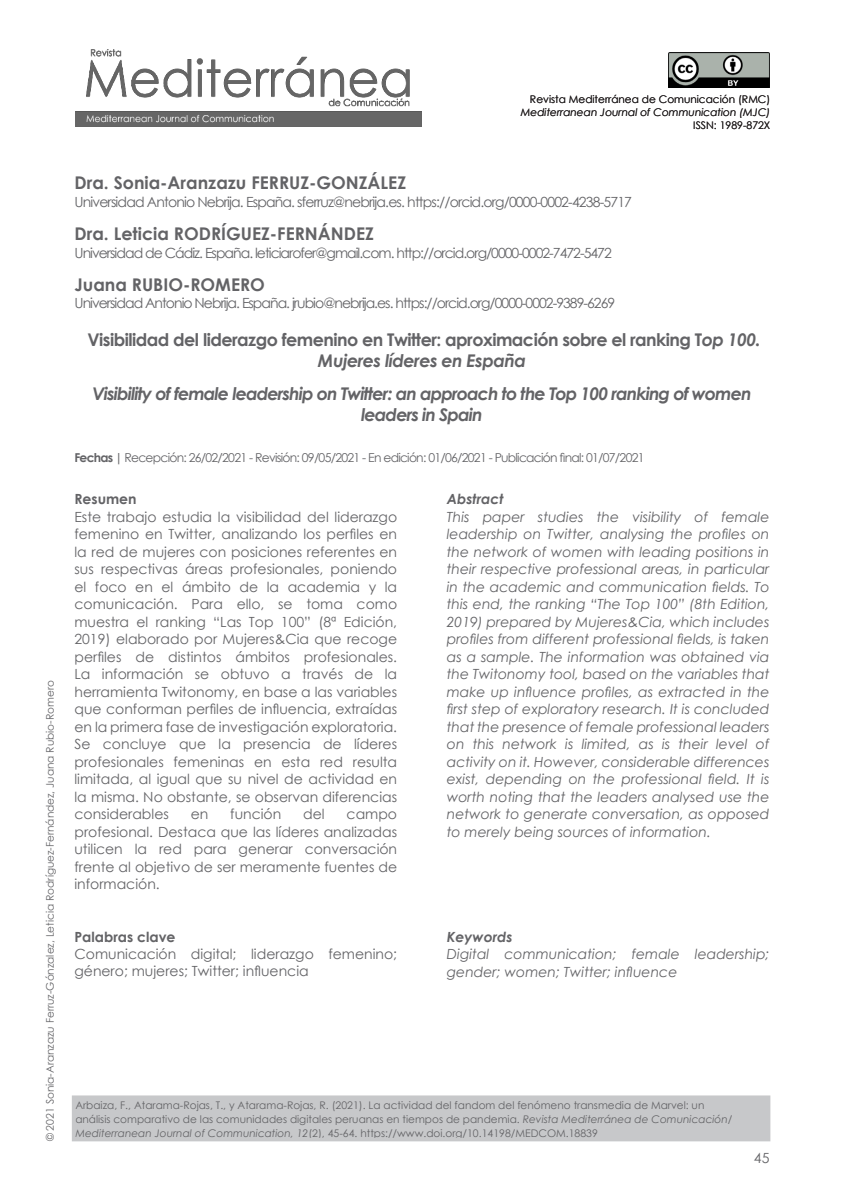
<style>
.page{position:relative;width:844px;height:1191px;background:#fff}
.page>*{position:absolute;margin:0;border:0;box-sizing:border-box;transform-origin:0 0}
.Título_artículo_ESPA{font:700 17.5px/21px "Century Gothic";letter-spacing:-.03em;color:#636366;text-align:center}
.Título_artículo_INGL{font:italic 700 17.5px/21px "Century Gothic";letter-spacing:-.05em;color:#636366;text-align:center}
.Autor_1{font:700 17.5px "Century Gothic";color:#636366}
.Resumen_CUERPO{font:italic 14px/17.5px "Century Gothic";color:#636366;text-align:justify}
.Resumen_CUERPO-2{font:14px/17.5px "Century Gothic";color:#636366;text-align:justify}
.Datos_autor_2{font:14px "Century Gothic";letter-spacing:-.07em;color:#636366}
.Datos_autor{font:14px "Century Gothic";letter-spacing:-.06em;color:#636366}
.Palabras_Clave_CUERP{font:14px/16.8px "Century Gothic";color:#636366}
.Palabras_Clave_TÍTUL{font:700 14px "Century Gothic";color:#636366}
.Resumen_CUERPO-3{font:italic 700 14px "Century Gothic";color:#636366}
.Palabras_Clave_TÍTUL-2{font:italic 700 14px "Century Gothic";color:#636366}
.Resumen_CUERPO-4{font:700 14px "Century Gothic";color:#636366}
.Fechas{font:12.25px "Century Gothic";letter-spacing:-.06em;color:#636366}
.Pie{font:10.5px/14px "Century Gothic";color:#636366}
.Autores_lateral{font:10.5px "Century Gothic";color:#636366}
.t1{font:10.5px "Century Gothic";color:#231f20}
.t2{font:italic 10.5px "Century Gothic";color:#231f20}
.s1{font-style:italic}
.s2{font-weight:700}
</style>
<div class="page">
<img style="left:75px;top:50px;width:346px;height:77px">
<img style="left:668px;top:52px;width:101px;height:35px">
<div style="left:74px;top:1097px;width:694px;height:42px;background:#c7c8ca"></div>
<div style="left:72px;top:1095px;width:698px;height:46px;border:4px solid #c7c8ca"></div>
<p class="Autores_lateral" style="left:43px;top:1141px;width:462px;rotate:-90deg">© 2021 Sonia-Aranzazu Ferruz-Gónzalez, Leticia Rodríguez-Fernández, Juana Rubio-Romero</p>
<p class="t1" style="left:530px;top:92px;width:242px">Revista Mediterránea de Comunicación (RMC)</p>
<p class="t2" style="left:520px;top:105px;width:251px">Mediterranean Journal of Communication (MJC)</p>
<p class="t1" style="left:693px;top:117px;width:79px">ISSN: 1989-872X</p>
<p class="Autor_1" style="left:74px;top:170px;width:333px">Dra. Sonia-Aranzazu FERRUZ-GONZÁLEZ</p>
<p class="Datos_autor" style="left:74px;top:192px;width:559px">Universidad Antonio Nebrija. España. sferruz@nebrija.es. https://orcid.org/0000-0002-4238-5717</p>
<p class="Autor_1" style="left:74px;top:220px;width:301px">Dra. Leticia RODRÍGUEZ-FERNÁNDEZ</p>
<p class="Datos_autor_2" style="left:74px;top:243px;width:538px">Universidad de Cádiz. España. leticiarofer@gmail.com. http://orcid.org/0000-0002-7472-5472</p>
<p class="Autor_1" style="left:74px;top:271px;width:192px">Juana RUBIO-ROMERO</p>
<p class="Datos_autor_2" style="left:74px;top:293px;width:542px">Universidad Antonio Nebrija. España. jrubio@nebrija.es. https://orcid.org/0000-0002-9389-6269</p>
<p class="Título_artículo_ESPA" style="left:87px;top:328px;width:674px">Visibilidad del liderazgo femenino en Twitter: aproximación sobre el ranking T<span class="s1">op 100.<br>Mujeres líderes en España</span></p>
<p class="Título_artículo_INGL" style="left:92px;top:383px;width:660px">Visibility of female leadership on Twitter: an approach to the Top 100 ranking of women leaders in Spain</p>
<p class="Fechas" style="left:74px;top:449px;width:571px"><span class="s2">Fechas |</span> Recepción: 26/02/2021 - Revisión: 09/05/2021 - En edición: 01/06/2021 - Publicación final: 01/07/2021</p>
<p class="Resumen_CUERPO-4" style="left:74px;top:488px;width:64px">Resumen</p>
<p class="Resumen_CUERPO-2" style="left:74px;top:508px;width:324px">Este trabajo estudia la visibilidad del liderazgo femenino en Twitter, analizando los perfiles en la red de mujeres con posiciones referentes en sus respectivas áreas profesionales, poniendo el foco en el ámbito de la academia y la comunicación. Para ello, se toma como muestra el ranking “Las Top 100” (8ª Edición, 2019) elaborado por Mujeres&amp;Cia que recoge perfiles de distintos ámbitos profesionales.<br>La información se obtuvo a través de la herramienta Twitonomy, en base a las variables que conforman perfiles de influencia, extraídas en la primera fase de investigación exploratoria.<br>Se concluye que la presencia de líderes profesionales femeninas en esta red resulta limitada, al igual que su nivel de actividad en la misma. No obstante, se observan diferencias considerables</p>
<p class="Resumen_CUERPO-3" style="left:446px;top:488px;width:58px">Abstract</p>
<p class="Resumen_CUERPO" style="left:446px;top:508px;width:324px">This paper studies the visibility of female leadership on Twitter, analysing the profiles on the network of women with leading positions in their respective professional areas, in particular in the academic and communication fields. To this end, the ranking “The Top 100” (8th Edition, 2019) prepared by Mujeres&amp;Cia, which includes profiles from different professional fields, is taken as a sample. The information was obtained via the Twitonomy tool, based on the variables that make up influence profiles, as extracted in the first step of exploratory research. It is concluded that the presence of female professional leaders on this network is limited, as is their level of activity on it. However, considerable differences exist, depending on the professional field. It is worth noting that the leaders analysed use the network to generate conversation, as opposed to merely being sources of information.</p>
<p class="Resumen_CUERPO-2" style="left:191px;top:805px;width:19px">en</p>
<p class="Resumen_CUERPO-2" style="left:230px;top:805px;width:53px">función</p>
<p class="Resumen_CUERPO-2" style="left:303px;top:805px;width:23px">del</p>
<p class="Resumen_CUERPO-2" style="left:74px;top:805px;width:324px;text-indent:272px">campo profesional. Destaca que las líderes analizadas utilicen la red para generar conversación frente al objetivo de ser meramente fuentes de información.</p>
<p class="Palabras_Clave_TÍTUL" style="left:74px;top:926px;width:103px">Palabras clave</p>
<p class="Palabras_Clave_CUERP" style="left:74px;top:945px;width:324px">Comunicación digital; liderazgo femenino; género; mujeres; Twitter; influencia</p>
<p class="Palabras_Clave_TÍTUL-2" style="left:446px;top:926px;width:67px">Keywords</p>
<p class="Resumen_CUERPO" style="left:446px;top:945px;width:324px">Digital communication; female leadership; gender; women; Twitter; influence</p>
<p class="Pie" style="left:75px;top:1097px;width:658px">Arbaiza, F., Atarama-Rojas, T., y Atarama-Rojas, R. (2021). La actividad del fandom del fenómeno transmedia de Marvel: un análisis comparativo de las comunidades digitales peruanas en tiempos de pandemia. <span class="s1">Revista Mediterránea de Comunicación/<br>Mediterranean Journal of Communication, 12</span>(2), 45-64. https://www.doi.org/10.14198/MEDCOM.18839</p>
<p class="Resumen_CUERPO-2" style="left:753px;top:1149px;width:17px">45</p>
</div>
